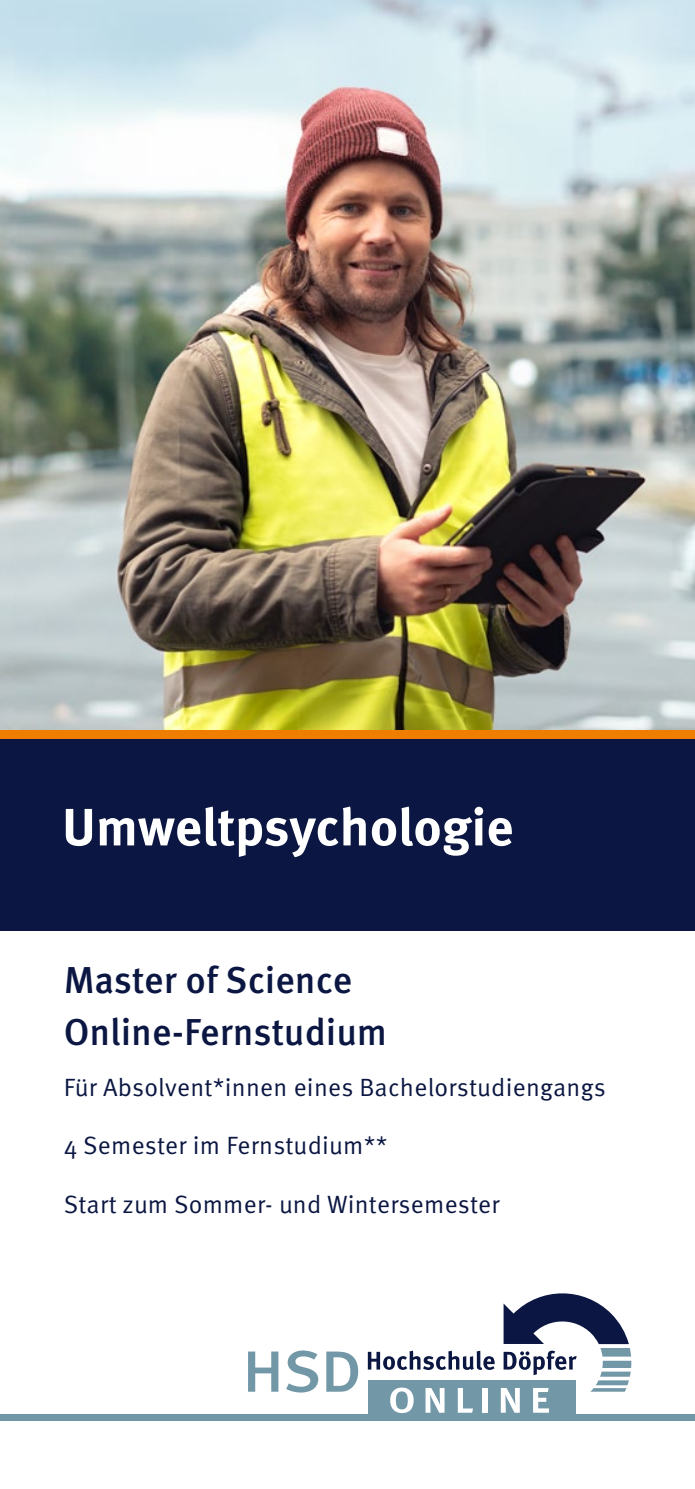
<style>
.page{position:relative;width:695px;height:1489px;background:#fff}
.page>*{position:absolute;margin:0;border:0;box-sizing:border-box;transform-origin:0 0}
.t1{font:700 52.5px "Meta OT";color:#fff}
.t2{font:500 37.5px/52px "Meta OT";color:#0b1742}
.t3{font:25px "Meta OT Norm";letter-spacing:.01em;color:#0b1742}
</style>
<div class="page">
<img style="left:0;top:0;width:694px;height:730px">
<div style="left:0;top:739px;width:694px;height:191px;background:#0b1742"></div>
<div style="left:0;top:730px;width:694px;height:9px;background:#ef7d00"></div>
<div style="left:368px;top:1380px;width:207px;height:37px;background:#7298a7"></div>
<svg style="left:326px;top:1351px;width:32px;height:40px"></svg>
<svg style="left:286px;top:1350px;width:32px;height:42px"></svg>
<svg style="left:248px;top:1351px;width:30px;height:40px"></svg>
<svg style="left:368px;top:1350px;width:126px;height:19px"></svg>
<svg style="left:390px;top:1387px;width:23px;height:25px"></svg>
<svg style="left:425px;top:1388px;width:19px;height:24px"></svg>
<svg style="left:457px;top:1388px;width:16px;height:24px"></svg>
<div style="left:482px;top:1387px;width:5px;height:25px;background:#fff"></div>
<svg style="left:500px;top:1293px;width:131px;height:119px"></svg>
<div style="left:0;top:1413px;width:694px;height:7px;background:#7298a7"></div>
<h1 class="t1" style="left:62px;top:794px;width:453px">Umweltpsychologie</h1>
<h2 class="t2" style="left:64px;top:954px;width:325px">Master of Science<br>Online-Fernstudium</h2>
<p class="t3" style="left:64px;top:1072px;width:543px">Für Absolvent*innen eines Bachelorstudiengangs</p>
<p class="t3" style="left:64px;top:1130px;width:325px">4 Semester im Fernstudium**</p>
<p class="t3" style="left:64px;top:1188px;width:437px">Start zum Sommer- und Wintersemester</p>
</div>
